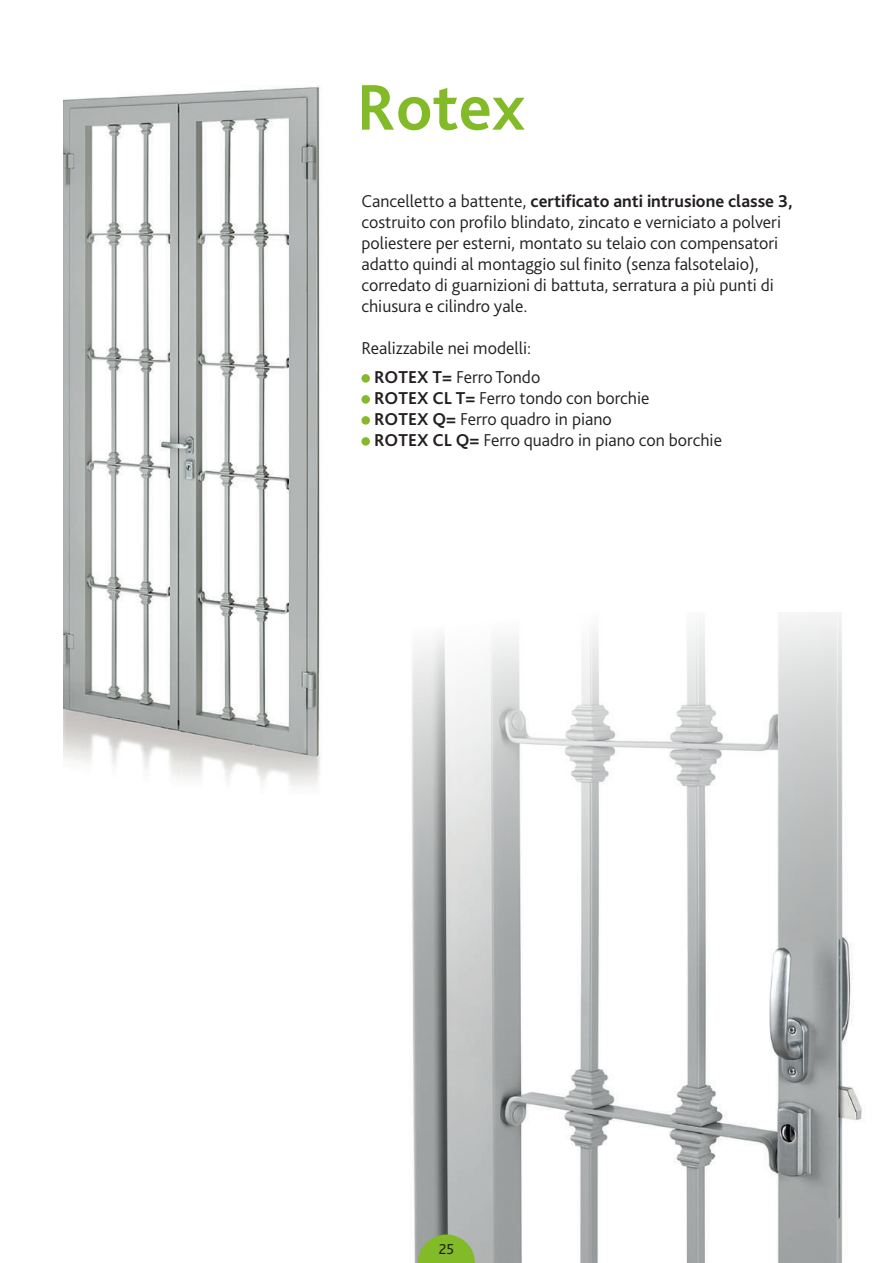
<style>
.page{position:relative;width:893px;height:1263px;background:#fff}
.page>*{position:absolute;margin:0;border:0;box-sizing:border-box;transform-origin:0 0}
.t1{font:700 67.5px "Bliss Pro";color:#82bb27}
.t2{font:300 18px/21px "Bliss Pro";color:#231f20}
.t3{font:15px "Bliss Pro";color:#231f20}
.s1{font-weight:700}
</style>
<div class="page">
<img style="left:412px;top:612px;width:450px;height:651px">
<svg style="left:418px;top:1234px;width:57px;height:29px;background:#8ab745"></svg>
<img style="left:64px;top:86px;width:257px;height:700px">
<div style="left:361px;top:374px;width:9px;height:9px;background:#82bb27;border-radius:50%"></div>
<div style="left:361px;top:395px;width:9px;height:9px;background:#82bb27;border-radius:50%"></div>
<div style="left:361px;top:416px;width:9px;height:9px;background:#82bb27;border-radius:50%"></div>
<div style="left:361px;top:437px;width:9px;height:9px;background:#82bb27;border-radius:50%"></div>
<h1 class="t1" style="left:356px;top:65px;width:171px">Rotex</h1>
<p class="t2" style="left:361px;top:191px;width:433px">Cancelletto a battente, <span class="s1">certificato anti intrusione classe 3, </span>costruito con profilo blindato, zincato e verniciato a polveri poliestere per esterni, montato su telaio con compensatori adatto quindi al montaggio sul finito (senza falsotelaio), corredato di guarnizioni di battuta, serratura a più punti di chiusura e cilindro yale.</p>
<p class="t2" style="left:374px;top:334px;width:168px;line-height:28.5px;text-indent:-13px">Realizzabile nei modelli:<br><span class="s1">ROTEX T=</span> Ferro Tondo</p>
<p class="t2" style="left:374px;top:387px;width:349px"><span class="s1">ROTEX CL T=</span> Ferro tondo con borchie<br><span class="s1">ROTEX Q=</span> Ferro quadro in piano<br><span class="s1">ROTEX CL Q=</span> Ferro quadro in piano con borchie</p>
<p class="t3" style="left:439px;top:1240px;width:17px">25</p>
</div>
